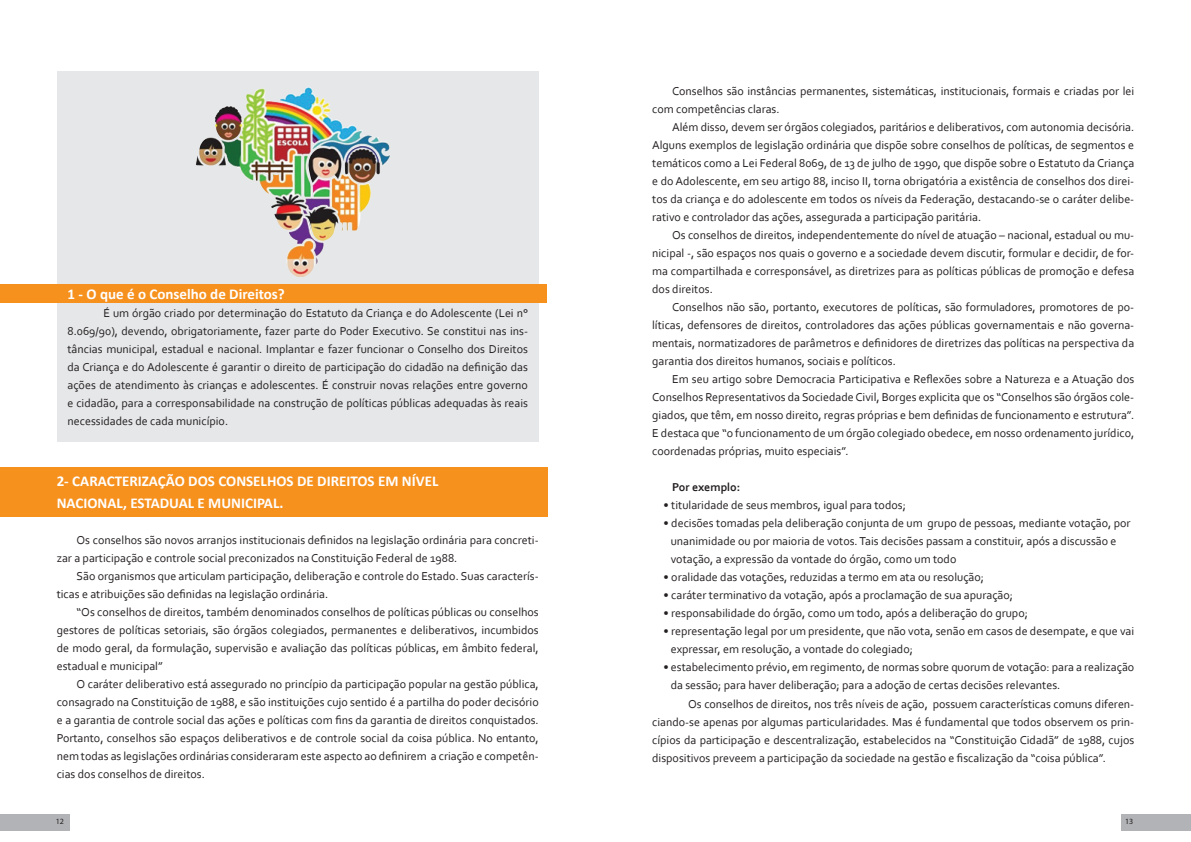
<style>
.page{position:relative;width:1191px;height:842px;background:#fff}
.page>*{position:absolute;margin:0;border:0;box-sizing:border-box;transform-origin:0 0}
.Padrão{font:700 15px "Calibri";color:#fff}
.Padrão-2{font:12px/18px "Corbel";color:#231f20;text-align:justify}
.Padrão-3{font:700 12px "Corbel";color:#231f20}
.t1{font:8px "Myriad";color:#231f20}
</style>
<div class="page">
<div style="left:0;top:468px;width:547px;height:49px;background:#f6911e"></div>
<div style="left:57px;top:71px;width:481px;height:371px;background:#e6e7e9"></div>
<div style="left:0;top:284px;width:547px;height:19px;background:#f6911e"></div>
<img style="left:196px;top:87px;width:129px;height:177px">
<div style="left:1121px;top:814px;width:70px;height:16px;background:#b2b3b7"></div>
<div style="left:0;top:814px;width:70px;height:16px;background:#b2b3b7"></div>
<p class="Padrão" style="left:67px;top:284px;width:219px">1 - O que é o Conselho de Direitos?</p>
<p class="Padrão-2" style="left:67px;top:304px;width:462px;text-indent:36px">É um órgão criado por determinação do Estatuto da Criança e do Adolescente (Lei n° 8.069/90), devendo, obrigatoriamente, fazer parte do Poder Executivo. Se constitui nas ins&shy;tâncias municipal, estadual e nacional. Implantar e fazer funcionar o Conselho dos Direitos da Criança e do Adolescente é garantir o direito de participação do cidadão na definição das ações de atendimento às crianças e adolescentes. É construir novas relações entre governo e cidadão, para a corresponsabilidade na construção de políticas públicas adequadas às reais necessidades de cada município.</p>
<p class="Padrão" style="left:57px;top:471px;width:383px">2- CARACTERIZAÇÃO DOS CONSELHOS DE DIREITOS EM NÍVEL</p>
<p class="Padrão" style="left:57px;top:493px;width:228px">NACIONAL, ESTADUAL E MUNICIPAL.</p>
<p class="Padrão-2" style="left:57px;top:531px;width:483px;text-indent:20px">Os conselhos são novos arranjos institucionais definidos na legislação ordinária para concreti&shy;zar a participação e controle social preconizados na Constituição Federal de 1988.</p>
<p class="Padrão-2" style="left:57px;top:567px;width:483px;text-indent:20px">São organismos que articulam participação, deliberação e controle do Estado. Suas caracterís&shy;ticas e atribuições são definidas na legislação ordinária.</p>
<p class="Padrão-2" style="left:57px;top:603px;width:483px;text-indent:20px">“Os conselhos de direitos, também denominados conselhos de políticas públicas ou conselhos gestores de políticas setoriais, são órgãos colegiados, permanentes e deliberativos, incumbidos de modo geral, da formulação, supervisão e avaliação das políticas públicas, em âmbito federal, estadual e municipal”</p>
<p class="Padrão-2" style="left:57px;top:675px;width:483px;text-indent:20px">O caráter deliberativo está assegurado no princípio da participação popular na gestão pública, consagrado na Constituição de 1988, e são instituições cujo sentido é a partilha do poder decisório e a garantia de controle social das ações e políticas com fins da garantia de direitos conquistados.<br>Portanto, conselhos são espaços deliberativos e de controle social da coisa pública. No entanto, nem todas as legislações ordinárias consideraram este aspecto ao definirem a criação e competên&shy;cias dos conselhos de direitos.</p>
<p class="Padrão-2" style="left:652px;top:82px;width:483px;text-indent:20px">Conselhos são instâncias permanentes, sistemáticas, institucionais, formais e criadas por lei com competências claras.</p>
<p class="Padrão-2" style="left:652px;top:118px;width:483px;text-indent:20px">Além disso, devem ser órgãos colegiados, paritários e deliberativos, com autonomia decisória.<br>Alguns exemplos de legislação ordinária que dispõe sobre conselhos de políticas, de segmentos e temáticos como a Lei Federal 8069, de 13 de julho de 1990, que dispõe sobre o Estatuto da Criança e do Adolescente, em seu artigo 88, inciso II, torna obrigatória a existência de conselhos dos direi&shy;tos da criança e do adolescente em todos os níveis da Federação, destacando-se o caráter delibe&shy;rativo e controlador das ações, assegurada a participação paritária.</p>
<p class="Padrão-2" style="left:652px;top:226px;width:483px;text-indent:20px">Os conselhos de direitos, independentemente do nível de atuação – nacional, estadual ou mu&shy;nicipal -, são espaços nos quais o governo e a sociedade devem discutir, formular e decidir, de for&shy;ma compartilhada e corresponsável, as diretrizes para as políticas públicas de promoção e defesa dos direitos.</p>
<p class="Padrão-2" style="left:652px;top:298px;width:483px;text-indent:20px">Conselhos não são, portanto, executores de políticas, são formuladores, promotores de po&shy;líticas, defensores de direitos, controladores das ações públicas governamentais e não governa&shy;mentais, normatizadores de parâmetros e definidores de diretrizes das políticas na perspectiva da garantia dos direitos humanos, sociais e políticos.</p>
<p class="Padrão-2" style="left:652px;top:370px;width:483px;text-indent:20px">Em seu artigo sobre Democracia Participativa e Reflexões sobre a Natureza e a Atuação dos Conselhos Representativos da Sociedade Civil, Borges explicita que os “Conselhos são órgãos cole&shy;giados, que têm, em nosso direito, regras próprias e bem definidas de funcionamento e estrutura”.<br>E destaca que “o funcionamento de um órgão colegiado obedece, em nosso ordenamento jurídico, coordenadas próprias, muito especiais”.</p>
<p class="Padrão-3" style="left:672px;top:480px;width:70px">Por exemplo:</p>
<p class="Padrão-2" style="left:663px;top:496px;width:244px">• titularidade de seus membros, igual para todos;</p>
<p class="Padrão-2" style="left:663px;top:514px;width:468px">• decisões tomadas pela deliberação conjunta de um grupo de pessoas, mediante votação, por</p>
<p class="Padrão-2" style="left:671px;top:532px;width:447px">unanimidade ou por maioria de votos. Tais decisões passam a constituir, após a discussão e</p>
<p class="Padrão-2" style="left:671px;top:550px;width:287px">votação, a expressão da vontade do órgão, como um todo</p>
<p class="Padrão-2" style="left:663px;top:568px;width:322px">• oralidade das votações, reduzidas a termo em ata ou resolução;</p>
<p class="Padrão-2" style="left:663px;top:586px;width:351px">• caráter terminativo da votação, após a proclamação de sua apuração;</p>
<p class="Padrão-2" style="left:663px;top:604px;width:366px">• responsabilidade do órgão, como um todo, após a deliberação do grupo;</p>
<p class="Padrão-2" style="left:663px;top:622px;width:472px">• representação legal por um presidente, que não vota, senão em casos de desempate, e que vai</p>
<p class="Padrão-2" style="left:671px;top:640px;width:244px">expressar, em resolução, a vontade do colegiado;</p>
<p class="Padrão-2" style="left:663px;top:658px;width:472px">• estabelecimento prévio, em regimento, de normas sobre quorum de votação: para a realização</p>
<p class="Padrão-2" style="left:671px;top:676px;width:391px">da sessão; para haver deliberação; para a adoção de certas decisões relevantes.</p>
<p class="Padrão-2" style="left:652px;top:694px;width:483px;text-indent:36px">Os conselhos de direitos, nos três níveis de ação, possuem características comuns diferen&shy;ciando-se apenas por algumas particularidades. Mas é fundamental que todos observem os prin&shy;cípios da participação e descentralização, estabelecidos na “Constituição Cidadã” de 1988, cujos dispositivos preveem a participação da sociedade na gestão e fiscalização da “coisa pública”.</p>
<p class="t1" style="left:56px;top:817px;width:10px">12</p>
<p class="t1" style="left:1125px;top:817px;width:10px">13</p>
</div>
